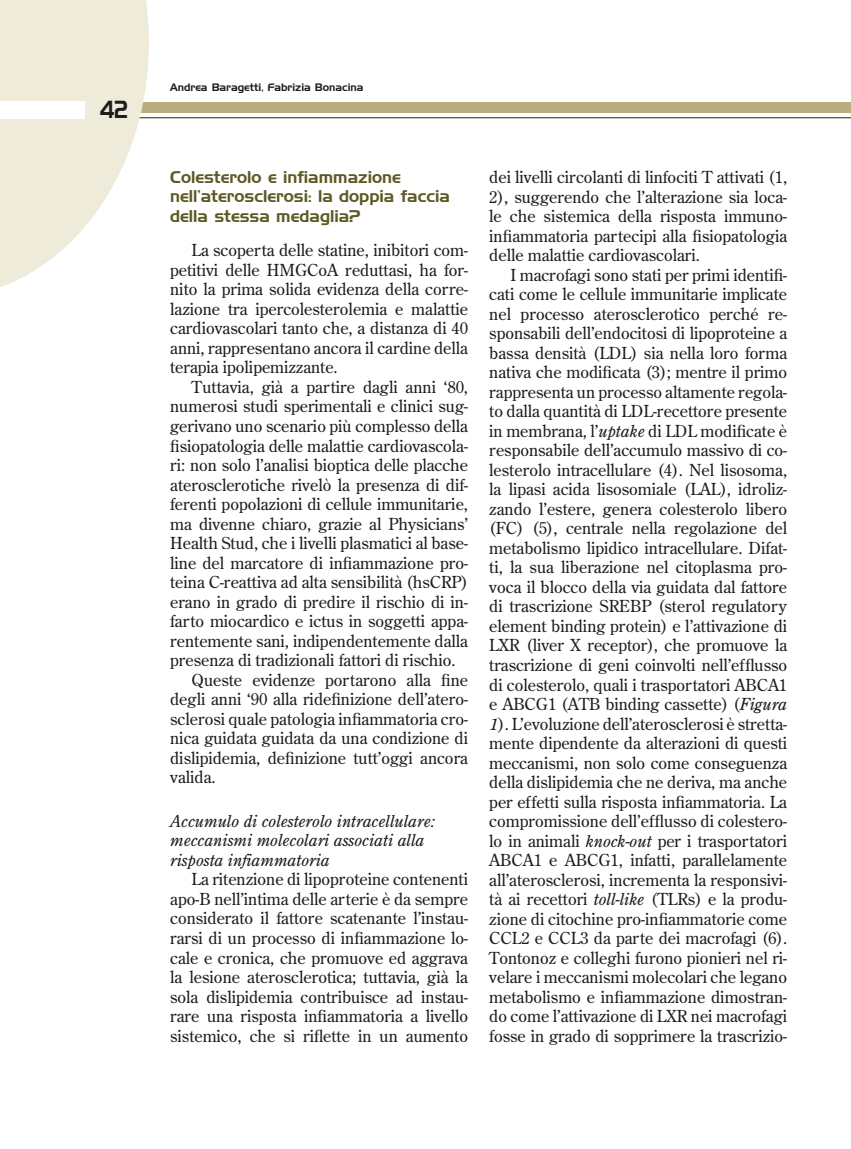
<style>
.page{position:relative;width:851px;height:1149px;background:#fff}
.page>*{position:absolute;margin:0;border:0;box-sizing:border-box;transform-origin:0 0}
.t1{font:24px "Handel Gothic BT";color:#1d1d1b;scale:.8 1}
.t2{font:16.5px/19.5px "Century Old Style Std";color:#1d1d1b;text-align:justify}
.t3{font:italic 16.5px/19.5px "Century Old Style Std";color:#1d1d1b}
.t4{font:16.5px/19.5px "Handel Gothic BT";color:#5e5a25}
.t5{font:10.5px "Handel Gothic BT";color:#1d1d1b}
.s1{font-style:italic}
</style>
<div class="page">
<hr style="left:0;top:117px;width:850px;height:1px;background:#1d1d1b">
<div style="left:0;top:102px;width:850px;height:11px;background:#bbae7c"></div>
<svg style="left:0;top:0;width:149px;height:287px;fill:#eeebdb"></svg>
<div style="left:0;top:101px;width:85px;height:17px;background:#fff"></div>
<h1 class="t1" style="left:100px;top:95px;width:36px">42</h1>
<p class="t5" style="left:170px;top:81px;width:195px">Andrea Baragetti, Fabrizia Bonacina</p>
<p class="t4" style="left:170px;top:167px;width:281px">Colesterolo e infiammazione nell’aterosclerosi: la doppia faccia della stessa medaglia?</p>
<p class="t2" style="left:170px;top:240px;width:299px;text-indent:21px">La scoperta delle statine, inibitori com&shy;petitivi delle HMGCoA reduttasi, ha for&shy;nito la prima solida evidenza della corre&shy;lazione tra ipercolesterolemia e malattie cardiovascolari tanto che, a distanza di 40 anni, rappresentano ancora il cardine della terapia ipolipemizzante.</p>
<p class="t2" style="left:191px;top:377px;width:278px">Tuttavia, già a partire dagli anni ‘80,</p>
<p class="t2" style="left:170px;top:396px;width:299px">numerosi studi sperimentali e clinici sug-</p>
<p class="t2" style="left:170px;top:416px;width:299px">gerivano uno scenario più complesso della</p>
<p class="t2" style="left:170px;top:435px;width:299px">fisiopatologia delle malattie cardiovascola-</p>
<p class="t2" style="left:170px;top:455px;width:299px">ri: non solo l’analisi bioptica delle placche</p>
<p class="t2" style="left:170px;top:474px;width:299px">aterosclerotiche rivelò la presenza di dif-</p>
<p class="t2" style="left:170px;top:494px;width:299px">ferenti popolazioni di cellule immunitarie,</p>
<p class="t2" style="left:170px;top:513px;width:299px">ma divenne chiaro, grazie al Physicians’</p>
<p class="t2" style="left:170px;top:533px;width:299px">Health Stud, che i livelli plasmatici al base-</p>
<p class="t2" style="left:170px;top:552px;width:299px">line del marcatore di infiammazione pro-</p>
<p class="t2" style="left:170px;top:572px;width:299px">teina C-reattiva ad alta sensibilità (hsCRP)</p>
<p class="t2" style="left:170px;top:591px;width:299px">erano in grado di predire il rischio di in-</p>
<p class="t2" style="left:170px;top:611px;width:299px">farto miocardico e ictus in soggetti appa-</p>
<p class="t2" style="left:170px;top:630px;width:299px">rentemente sani, indipendentemente dalla</p>
<p class="t2" style="left:170px;top:650px;width:287px">presenza di tradizionali fattori di rischio.</p>
<p class="t2" style="left:191px;top:669px;width:278px">Queste evidenze portarono alla fine</p>
<p class="t2" style="left:170px;top:689px;width:299px">degli anni ‘90 alla ridefinizione dell’atero-</p>
<p class="t2" style="left:170px;top:708px;width:299px">sclerosi quale patologia infiammatoria cro-</p>
<p class="t2" style="left:170px;top:728px;width:299px">nica guidata guidata da una condizione di</p>
<p class="t2" style="left:170px;top:747px;width:299px">dislipidemia, definizione tutt’oggi ancora</p>
<p class="t2" style="left:170px;top:767px;width:47px">valida.</p>
<p class="t3" style="left:170px;top:810px;width:266px">Accumulo di colesterolo intracellulare: meccanismi molecolari associati alla risposta infiammatoria</p>
<p class="t2" style="left:170px;top:869px;width:299px;text-indent:21px">La ritenzione di lipoproteine contenenti apo-B nell’intima delle arterie è da sempre considerato il fattore scatenante l’instau&shy;rarsi di un processo di infiammazione lo&shy;cale e cronica, che promuove ed aggrava la lesione aterosclerotica; tuttavia, già la sola dislipidemia contribuisce ad instau&shy;rare una risposta infiammatoria a livello sistemico, che si riflette in un aumento</p>
<p class="t2" style="left:489px;top:167px;width:299px">dei livelli circolanti di linfociti T attivati (1, 2), suggerendo che l’alterazione sia loca&shy;le che sistemica della risposta immuno&shy;infiammatoria partecipi alla fisiopatologia delle malattie cardiovascolari.</p>
<p class="t2" style="left:489px;top:264px;width:299px;text-indent:21px">I macrofagi sono stati per primi identifi&shy;cati come le cellule immunitarie implicate nel processo aterosclerotico perché re&shy;sponsabili dell’endocitosi di lipoproteine a bassa densità (LDL) sia nella loro forma nativa che modificata (3); mentre il primo rappresenta un processo altamente regola&shy;to dalla quantità di LDL-recettore presente in membrana, l’<span class="s1">uptake</span> di LDL modificate è responsabile dell’accumulo massivo di co&shy;lesterolo intracellulare (4). Nel lisosoma, la lipasi acida lisosomiale (LAL), idroliz&shy;zando l’estere, genera colesterolo libero (FC) (5), centrale nella regolazione del metabolismo lipidico intracellulare. Difat&shy;ti, la sua liberazione nel citoplasma pro&shy;voca il blocco della via guidata dal fattore di trascrizione SREBP (sterol regulatory element binding protein) e l’attivazione di LXR (liver X receptor), che promuove la trascrizione di geni coinvolti nell’efflusso di colesterolo, quali i trasportatori ABCA1 e ABCG1 (ATB binding cassette) (<span class="s1">Figura 1</span>). L’evoluzione dell’aterosclerosi è stretta&shy;mente dipendente da alterazioni di questi meccanismi, non solo come conseguenza della dislipidemia che ne deriva, ma anche per effetti sulla risposta infiammatoria. La compromissione dell’efflusso di colestero&shy;lo in animali <span class="s1">knock-out</span> per i trasportatori ABCA1 e ABCG1, infatti, parallelamente all’aterosclerosi, incrementa la responsivi&shy;tà ai recettori <span class="s1">toll-like</span> (TLRs) e la produ&shy;zione di citochine pro-infiammatorie come CCL2 e CCL3 da parte dei macrofagi (6).<br>Tontonoz e colleghi furono pionieri nel ri&shy;velare i meccanismi molecolari che legano metabolismo e infiammazione dimostran&shy;do come l’attivazione di LXR nei macrofagi fosse in grado di sopprimere la trascrizio-</p>
</div>
